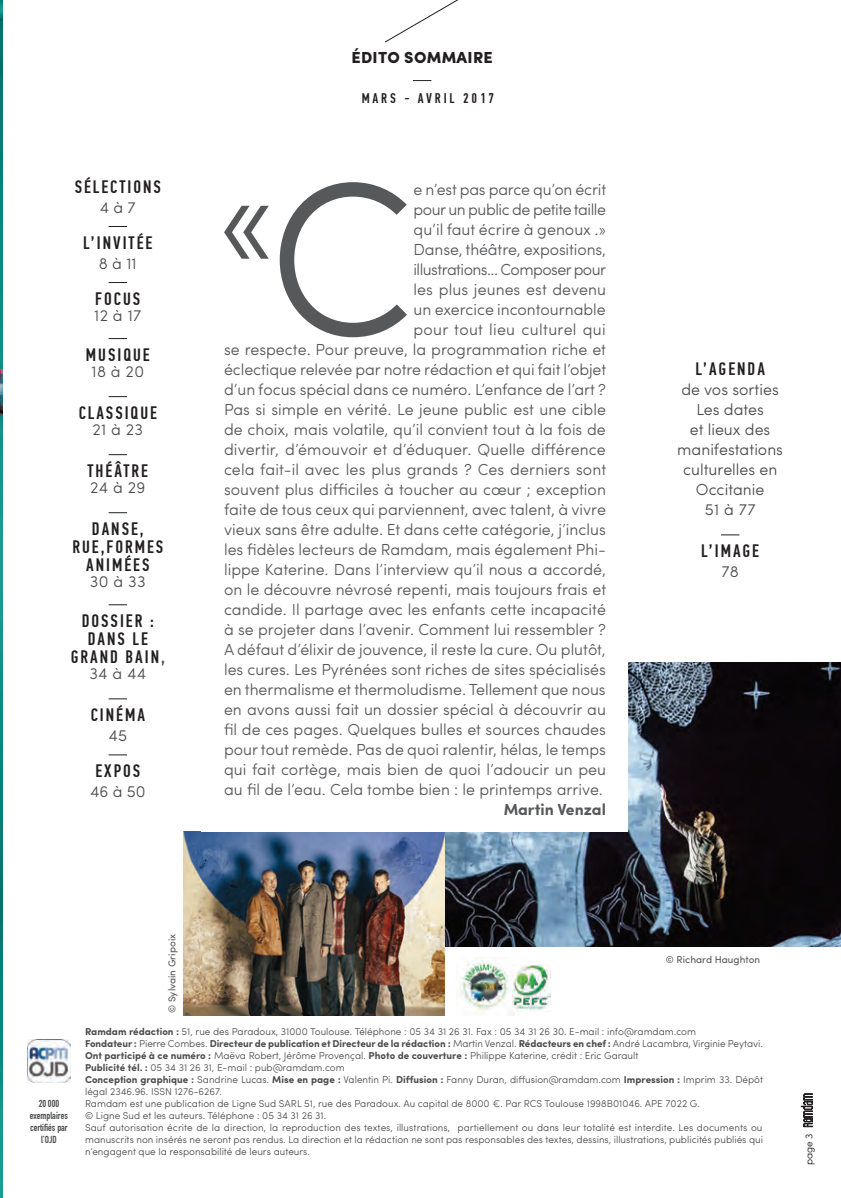
<style>
.page{position:relative;width:841px;height:1198px;background:#fff}
.page>*{position:absolute;margin:0;border:0;box-sizing:border-box;transform-origin:0 0}
.t1{font:300 127.8px "Sofia Pro";color:#57585a}
.t2{font:500 18px/18px "PF Din Text Comp Pro";letter-spacing:.11em;color:#231f20;text-align:center}
.t3{font:300 16px/20px "Sofia Pro";color:#57585a;text-align:right}
.t4{font:300 16px/20px "Sofia Pro";color:#4b4c4d;text-align:center}
.t5{font:900 16px "Sofia Pro";letter-spacing:.02em;color:#231f20}
.t6{font:700 16px "Sofia Pro";color:#57585a}
.t7{font:500 14px "PF Din Text Comp Pro";letter-spacing:.2em;color:#231f20}
.t8{font:300 10px/12px "Sofia Pro";color:#4b4c4d}
.t9{font:700 10px/12px "DIN Condensed";color:#4b4c4d;text-align:center}
.t10{font:10px "Sofia Pro";color:#57585a}
.t11{font:300 10px "Sofia Pro";color:#231f20}
.s1{color:#4b4c4d}
.s2{font-size:219.2px}
.s3{font-weight:700}
</style>
<div class="page">
<img style="left:444px;top:662px;width:396px;height:284px">
<img style="left:183px;top:831px;width:261px;height:184px">
<div style="left:201px;top:169px;width:427px;height:662px;background:#fff"></div>
<svg style="left:384px;top:0;width:75px;height:43px"></svg>
<svg style="left:413px;top:80px;width:18px;height:1px"></svg>
<svg style="left:109px;top:226px;width:18px;height:1px"></svg>
<svg style="left:109px;top:282px;width:18px;height:1px"></svg>
<svg style="left:109px;top:338px;width:18px;height:1px"></svg>
<svg style="left:109px;top:396px;width:18px;height:1px"></svg>
<svg style="left:109px;top:454px;width:18px;height:1px"></svg>
<svg style="left:109px;top:512px;width:18px;height:1px"></svg>
<svg style="left:109px;top:604px;width:18px;height:1px"></svg>
<svg style="left:109px;top:698px;width:18px;height:1px"></svg>
<svg style="left:109px;top:754px;width:18px;height:1px"></svg>
<svg style="left:721px;top:534px;width:18px;height:1px"></svg>
<svg style="left:801px;top:1093px;width:12px;height:33px"></svg>
<img style="left:456px;top:957px;width:58px;height:57px">
<img style="left:513px;top:964px;width:37px;height:47px">
<img style="left:0;top:4px;width:3px;height:1181px">
<img style="left:28px;top:1039px;width:42px;height:43px">
<svg style="left:0;top:0;width:3px;height:4px"></svg>
<svg style="left:0;top:1185px;width:3px;height:13px"></svg>
<p class="t2" style="left:75px;top:178px;width:88px">SÉLECTIONS</p>
<p class="t4" style="left:100px;top:196px;width:37px">4 à 7</p>
<p class="t2" style="left:83px;top:234px;width:71px">L’INVITÉE</p>
<p class="t4" style="left:99px;top:252px;width:39px">8 à 11</p>
<p class="t2" style="left:95px;top:290px;width:47px">FOCUS</p>
<p class="t4" style="left:94px;top:304px;width:49px">12 à 17</p>
<p class="t2" style="left:86px;top:346px;width:65px">MUSIQUE</p>
<p class="t4" style="left:91px;top:360px;width:54px">18 à 20</p>
<p class="t2" style="left:79px;top:404px;width:80px">CLASSIQUE</p>
<p class="t4" style="left:92px;top:418px;width:52px">21 à 23</p>
<p class="t2" style="left:87px;top:462px;width:62px">THÉÂTRE</p>
<p class="t4" style="left:90px;top:476px;width:57px">24 à 29</p>
<p class="t2" style="left:92px;top:520px;width:53px">DANSE,</p>
<p class="t2" style="left:72px;top:538px;width:92px">RUE,FORMES<br>ANIMÉES</p>
<p class="t4" style="left:90px;top:570px;width:57px">30 à 33</p>
<p class="t2" style="left:71px;top:612px;width:96px">DOSSIER :<br>DANS LE<br>GRAND BAIN<span class="s1">,</span></p>
<p class="t4" style="left:89px;top:662px;width:58px">34 à 44</p>
<p class="t2" style="left:91px;top:706px;width:56px">CINÉMA</p>
<p class="t4" style="left:109px;top:724px;width:20px">45</p>
<p class="t2" style="left:95px;top:762px;width:46px">EXPOS</p>
<p class="t4" style="left:90px;top:780px;width:57px">46 à 50</p>
<p class="t5" style="left:351px;top:45px;width:143px">ÉDITO SOMMAIRE</p>
<p class="t7" style="left:362px;top:90px;width:134px">MARS - AVRIL 2017</p>
<p class="t1" style="left:218px;top:123px;width:197px">«<span class="s2">C</span></p>
<p class="t3" style="left:224px;top:178px;width:384px">e n’est pas parce qu’on écrit<br>pour un public de petite taille<br>qu’il faut écrire à genoux .»<br>Danse, théâtre, expositions,<br>illustrations... Composer pour<br>les plus jeunes est devenu<br>un exercice incontournable<br>pour tout lieu culturel qui<br>se respecte. Pour preuve, la programmation riche et éclectique relevée par notre rédaction et qui fait l’objet d’un focus spécial dans ce numéro. L’enfance de l’art ?<br>Pas si simple en vérité. Le jeune public est une cible de choix, mais volatile, qu’il convient tout à la fois de divertir, d’émouvoir et d’éduquer. Quelle différence cela fait-il avec les plus grands ? Ces derniers sont souvent plus difficiles à toucher au cœur ; exception faite de tous ceux qui parviennent, avec talent, à vivre vieux sans être adulte. Et dans cette catégorie, j’inclus les fidèles lecteurs de Ramdam, mais également Phi&shy;lippe Katerine. Dans l’interview qu’il nous a accordé, on le découvre névrosé repenti, mais toujours frais et candide. Il partage avec les enfants cette incapacité à se projeter dans l’avenir. Comment lui ressembler ?<br>A défaut d’élixir de jouvence, il reste la cure. Ou plutôt, les cures. Les Pyrénées sont riches de sites spécialisés en thermalisme et thermoludisme. Tellement que nous en avons aussi fait un dossier spécial à découvrir au fil de ces pages. Quelques bulles et sources chaudes pour tout remède. Pas de quoi ralentir, hélas, le temps qui fait cortège, mais bien de quoi l’adoucir un peu au fil de l’eau. Cela tombe bien : le printemps arrive.</p>
<p class="t6" style="left:503px;top:797px;width:104px">Martin Venzal</p>
<p class="t2" style="left:695px;top:360px;width:71px">L’AGENDA</p>
<p class="t4" style="left:681px;top:378px;width:99px">de vos sorties</p>
<p class="t4" style="left:677px;top:398px;width:107px">Les dates<br>et lieux des manifestations culturelles en<br>Occitanie</p>
<p class="t4" style="left:704px;top:498px;width:52px">51 à 77</p>
<p class="t2" style="left:701px;top:542px;width:59px">L’IMAGE</p>
<p class="t4" style="left:721px;top:560px;width:19px">78</p>
<p class="t9" style="left:30px;top:1097px;width:39px">20 000 exemplaires certifiés par l’OJD</p>
<p class="t10" style="left:165px;top:1012px;width:80px;rotate:-90deg">© Sylvain Gripoix</p>
<p class="t10" style="left:666px;top:952px;width:96px">© Richard Haughton</p>
<p class="t8" style="left:85px;top:1024px;width:612px"><span class="s3">Ramdam rédaction :</span> 51, rue des Paradoux, 31000 Toulouse. Téléphone : 05 34 31 26 31. Fax : 05 34 31 26 30. E-mail : info@ramdam.com</p>
<p class="t8" style="left:85px;top:1036px;width:679px"><span class="s3">Fondateur :</span> Pierre Combes. <span class="s3">Directeur de publication et Directeur de la rédaction :</span> Martin Venzal. <span class="s3">Rédacteurs en chef :</span> André Lacambra, Virginie Peytavi.<br><span class="s3">Ont participé à ce numéro :</span> Maëva Robert, Jérôme Provençal. <span class="s3">Photo de couverture :</span> Philippe Katerine, crédit : Eric Garault</p>
<p class="t8" style="left:85px;top:1060px;width:261px"><span class="s3">Publicité tél. :</span> 05 34 31 26 31, E-mail : pub@ramdam.com</p>
<p class="t8" style="left:85px;top:1072px;width:679px"><span class="s3">Conception graphique :</span> Sandrine Lucas. <span class="s3">Mise en page :</span> Valentin Pi. <span class="s3">Diffusion :</span> Fanny Duran, diffusion@ramdam.com <span class="s3">Impression :</span> Imprim 33. Dépôt légal 2346.96. ISSN 1276-6267.</p>
<p class="t8" style="left:85px;top:1096px;width:616px">Ramdam est une publication de Ligne Sud SARL 51, rue des Paradoux. Au capital de 8000 €. Par RCS Toulouse 1998B01046. APE 7022 G.</p>
<p class="t8" style="left:85px;top:1108px;width:243px">© Ligne Sud et les auteurs. Téléphone : 05 34 31 26 31.</p>
<p class="t8" style="left:85px;top:1120px;width:679px;text-align:justify">Sauf autorisation écrite de la direction, la reproduction des textes, illustrations, partiellement ou dans leur totalité est interdite. Les documents ou manuscrits non insérés ne seront pas rendus. La direction et la rédaction ne sont pas responsables des textes, dessins, illustrations, publicités publiés qui n’engagent que la responsabilité de leurs auteurs.</p>
<p class="t11" style="left:801px;top:1164px;width:33px;rotate:-90deg">page 3</p>
</div>
